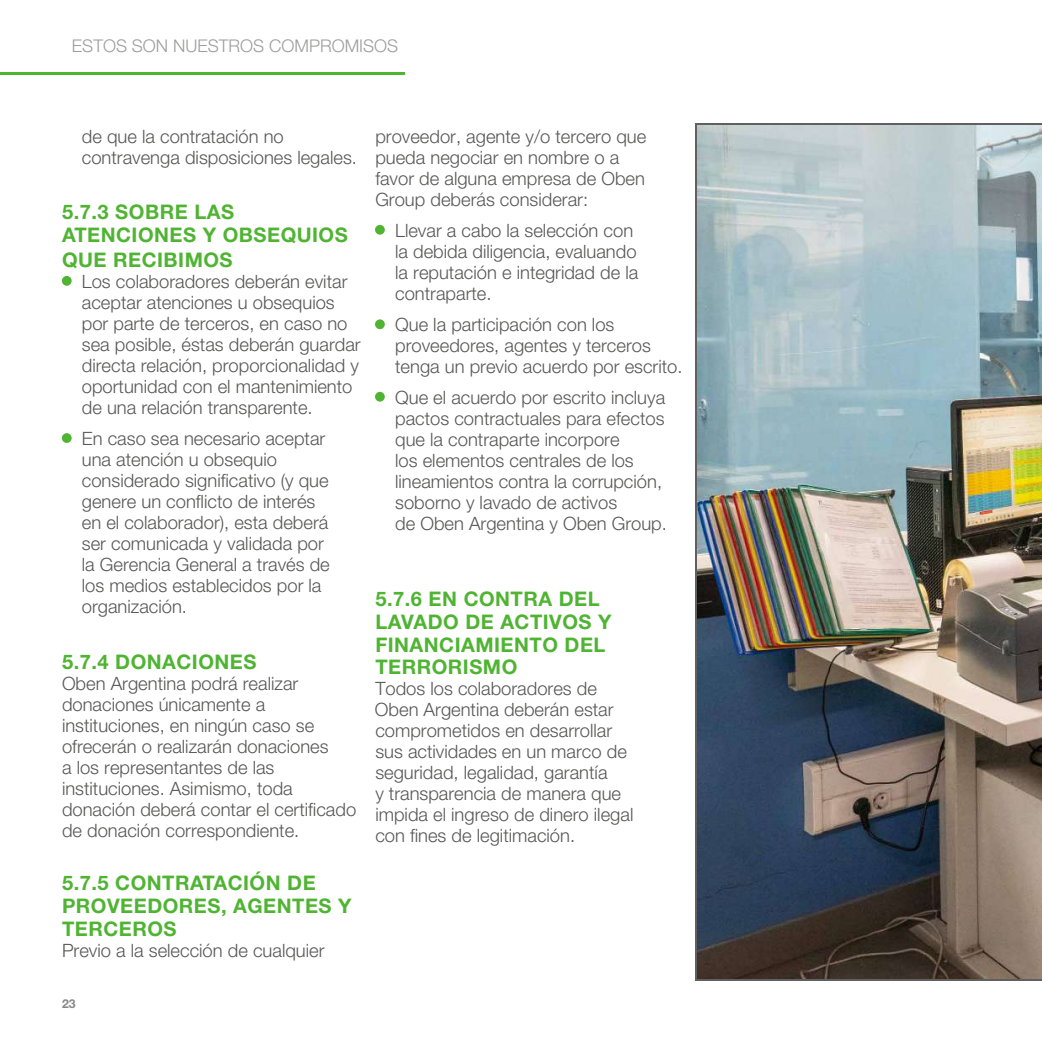
<style>
.page{position:relative;width:1042px;height:1042px;background:#fff}
.page>*{position:absolute;margin:0;border:0;box-sizing:border-box;transform-origin:0 0}
.t1{font:700 20.12px/22.8px "Helvetica Neue LT Std";letter-spacing:.025em;color:#50b433}
.t2{font:300 18.38px/21px "Helvetica Neue LT Std";color:#575756}
.t3{font:300 17.5px "Helvetica Neue LT Std";color:#9d9d9c}
.t4{font:700 12.25px "Helvetica Neue LT Std";color:#878787}
</style>
<div class="page">
<hr style="left:0;top:72px;width:404px;height:2px;background:#50b433">
<img style="left:697px;top:125px;width:345px;height:854px">
<div style="left:62px;top:276px;width:10px;height:10px;background:#50b433;border-radius:50%"></div>
<div style="left:62px;top:433px;width:10px;height:10px;background:#50b433;border-radius:50%"></div>
<div style="left:375px;top:225px;width:10px;height:10px;background:#50b433;border-radius:50%"></div>
<div style="left:375px;top:319px;width:10px;height:10px;background:#50b433;border-radius:50%"></div>
<div style="left:375px;top:392px;width:10px;height:10px;background:#50b433;border-radius:50%"></div>
<p class="t3" style="left:72px;top:35px;width:328px">ESTOS SON NUESTROS COMPROMISOS</p>
<p class="t2" style="left:82px;top:125px;width:277px">de que la contratación no contravenga disposiciones legales.</p>
<p class="t1" style="left:62px;top:200px;width:287px">5.7.3 SOBRE LAS<br>ATENCIONES Y OBSEQUIOS</p>
<p class="t1" style="left:62px;top:248px;width:172px">QUE RECIBIMOS</p>
<p class="t2" style="left:82px;top:271px;width:280px">Los colaboradores deberán evitar aceptar atenciones u obsequios por parte de terceros, en caso no sea posible, éstas deberán guardar directa relación, proporcionalidad y oportunidad con el mantenimiento de una relación transparente.</p>
<p class="t2" style="left:82px;top:428px;width:249px">En caso sea necesario aceptar una atención u obsequio considerado significativo (y que genere un conflicto de interés en el colaborador), esta deberá ser comunicada y validada por la Gerencia General a través de los medios establecidos por la organización.</p>
<p class="t1" style="left:62px;top:649px;width:196px">5.7.4 DONACIONES</p>
<p class="t2" style="left:62px;top:672px;width:296px">Oben Argentina podrá realizar donaciones únicamente a instituciones, en ningún caso se ofrecerán o realizarán donaciones<br>a los representantes de las instituciones. Asimismo, toda donación deberá contar el certificado de donación correspondiente.</p>
<p class="t1" style="left:62px;top:871px;width:291px">5.7.5 CONTRATACIÓN DE<br>PROVEEDORES, AGENTES Y<br>TERCEROS</p>
<p class="t2" style="left:62px;top:939px;width:264px">Previo a la selección de cualquier</p>
<p class="t4" style="left:62px;top:996px;width:15px">23</p>
<p class="t2" style="left:375px;top:125px;width:272px">proveedor, agente y/o tercero que pueda negociar en nombre o a favor de alguna empresa de Oben<br>Group deberás considerar:</p>
<p class="t2" style="left:395px;top:219px;width:245px">Llevar a cabo la selección con la debida diligencia, evaluando la reputación e integridad de la contraparte.</p>
<p class="t2" style="left:395px;top:313px;width:289px">Que la participación con los proveedores, agentes y terceros tenga un previo acuerdo por escrito.</p>
<p class="t2" style="left:395px;top:386px;width:273px">Que el acuerdo por escrito incluya pactos contractuales para efectos que la contraparte incorpore<br>los elementos centrales de los lineamientos contra la corrupción, soborno y lavado de activos<br>de Oben Argentina y Oben Group.</p>
<p class="t1" style="left:375px;top:587px;width:238px">5.7.6 EN CONTRA DEL<br>LAVADO DE ACTIVOS Y<br>FINANCIAMIENTO DEL<br>TERRORISMO</p>
<p class="t2" style="left:375px;top:678px;width:260px">Todos los colaboradores de<br>Oben Argentina deberán estar comprometidos en desarrollar sus actividades en un marco de seguridad, legalidad, garantía<br>y transparencia de manera que impida el ingreso de dinero ilegal con fines de legitimación.</p>
</div>
